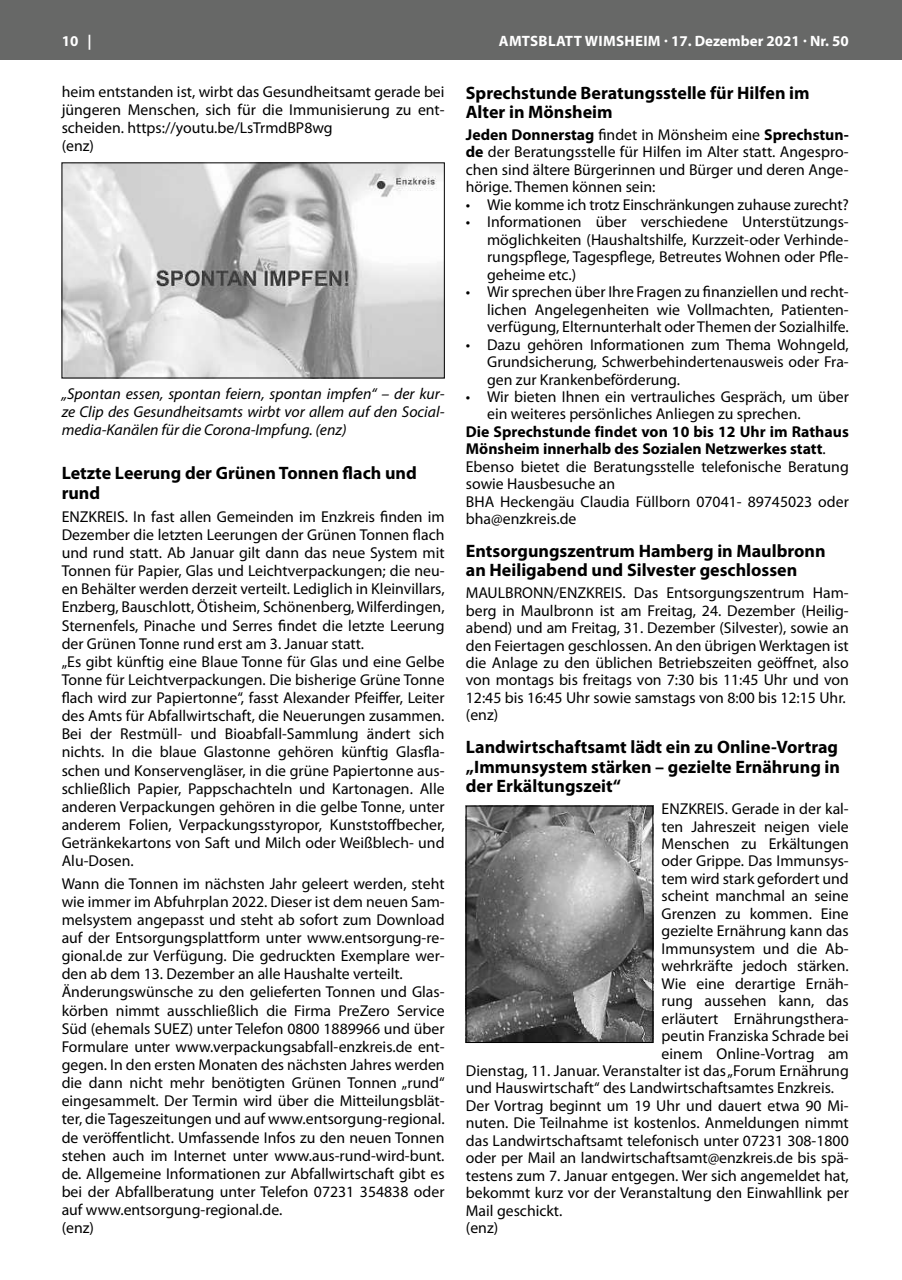
<style>
.page{position:relative;width:902px;height:1280px;background:#fff}
.page>*{position:absolute;margin:0;border:0;box-sizing:border-box;transform-origin:0 0}
.t1{font:700 18px/19.6px "Myriad Pro";color:#000}
.t2{font:15.75px/18.1px "Myriad Pro";color:#000}
.t3{font:italic 15.75px/18.1px "Myriad Pro";color:#000;text-align:justify}
.t4{font:700 15px "Myriad Pro";letter-spacing:.005em;color:#fff}
.s1{font-weight:700}
</style>
<div class="page">
<div style="left:0;top:0;width:901px;height:60px;background:#676867"></div>
<img style="left:64px;top:165px;width:378px;height:211px">
<img style="left:468px;top:808px;width:183px;height:233px">
<div style="left:466px;top:806px;width:187px;height:237px;border:1px solid #000"></div>
<p class="t4" style="left:62px;top:31px;width:31px">10 |</p>
<p class="t4" style="left:499px;top:31px;width:351px">AMTSBLATT WIMSHEIM · 17. Dezember 2021 · Nr. 50</p>
<p class="t2" style="left:62px;top:82px;width:384px">heim entstanden ist, wirbt das Gesundheitsamt gerade bei jüngeren Menschen, sich für die Immunisierung zu ent&shy;scheiden. https://youtu.be/LsTrmdBP8wg<br>(enz)</p>
<p class="t1" style="left:466px;top:82px;width:345px">Sprechstunde Beratungsstelle für Hilfen im<br>Alter in Mönsheim</p>
<p class="t2" style="left:466px;top:126px;width:384px;line-height:17.4px;text-align:justify"><span class="s1">Jeden Donnerstag</span> findet in Mönsheim eine <span class="s1">Sprechstun&shy;de</span> der Beratungsstelle für Hilfen im Alter statt. Angespro&shy;chen sind ältere Bürgerinnen und Bürger und deren Ange&shy;hörige. Themen können sein:</p>
<p class="t2" style="left:466px;top:195px;width:384px">• Wie komme ich trotz Einschränkungen zuhause zurecht?</p>
<p class="t2" style="left:487px;top:213px;width:363px;line-height:17.4px;text-align:justify;text-indent:-21px">• Informationen über verschiedene Unterstützungs&shy;möglichkeiten (Haushaltshilfe, Kurzzeit-oder Verhinde&shy;rungspflege, Tagespflege, Betreutes Wohnen oder Pfle&shy;geheime etc.)</p>
<p class="t2" style="left:487px;top:283px;width:363px;line-height:17.4px;text-align:justify;text-indent:-21px">• Wir sprechen über Ihre Fragen zu finanziellen und recht&shy;lichen Angelegenheiten wie Vollmachten, Patienten&shy;verfügung, Elternunterhalt oder Themen der Sozialhilfe.</p>
<p class="t2" style="left:487px;top:335px;width:363px;line-height:17.4px;text-align:justify;text-indent:-21px">• Dazu gehören Informationen zum Thema Wohngeld, Grundsicherung, Schwerbehindertenausweis oder Fra&shy;gen zur Krankenbeförderung.</p>
<p class="t2" style="left:487px;top:388px;width:363px;line-height:17.4px;text-indent:-21px">• Wir bieten Ihnen ein vertrauliches Gespräch, um über ein weiteres persönliches Anliegen zu sprechen.</p>
<p class="t2" style="left:466px;top:423px;width:384px;line-height:17.4px"><span class="s1">Die Sprechstunde findet von 10 bis 12 Uhr im Rathaus Mönsheim innerhalb des Sozialen Netzwerkes statt</span>.<br>Ebenso bietet die Beratungsstelle telefonische Beratung sowie Hausbesuche an<br>BHA Heckengäu Claudia Füllborn 07041- 89745023 oder bha@enzkreis.de</p>
<p class="t1" style="left:466px;top:540px;width:361px">Entsorgungszentrum Hamberg in Maulbronn an Heiligabend und Silvester geschlossen</p>
<p class="t2" style="left:466px;top:584px;width:384px;line-height:17.4px">MAULBRONN/ENZKREIS. Das Entsorgungszentrum Ham&shy;berg in Maulbronn ist am Freitag, 24. Dezember (Heilig&shy;abend) und am Freitag, 31. Dezember (Silvester), sowie an den Feiertagen geschlossen. An den übrigen Werktagen ist die Anlage zu den üblichen Betriebszeiten geöffnet, also von montags bis freitags von 7:30 bis 11:45 Uhr und von 12:45 bis 16:45 Uhr sowie samstags von 8:00 bis 12:15 Uhr. (enz)</p>
<p class="t1" style="left:466px;top:736px;width:375px;text-align:justify">Landwirtschaftsamt lädt ein zu Online-Vortrag „Immunsystem stärken – gezielte Ernährung in der Erkältungszeit“</p>
<p class="t2" style="left:661px;top:799px;width:189px">ENZKREIS. Gerade in der kal-</p>
<p class="t2" style="left:661px;top:817px;width:189px">ten Jahreszeit neigen viele</p>
<p class="t2" style="left:661px;top:834px;width:189px">Menschen zu Erkältungen</p>
<p class="t2" style="left:661px;top:852px;width:189px">oder Grippe. Das Immunsys-</p>
<p class="t2" style="left:661px;top:869px;width:189px">tem wird stark gefordert und</p>
<p class="t2" style="left:661px;top:887px;width:189px">scheint manchmal an seine</p>
<p class="t2" style="left:661px;top:904px;width:189px">Grenzen zu kommen. Eine</p>
<p class="t2" style="left:661px;top:922px;width:189px">gezielte Ernährung kann das</p>
<p class="t2" style="left:661px;top:939px;width:189px">Immunsystem und die Ab-</p>
<p class="t2" style="left:661px;top:957px;width:189px">wehrkräfte jedoch stärken.</p>
<p class="t2" style="left:661px;top:974px;width:189px">Wie eine derartige Ernäh-</p>
<p class="t2" style="left:661px;top:991px;width:189px">rung aussehen kann, das</p>
<p class="t2" style="left:661px;top:1009px;width:189px">erläutert Ernährungsthera-</p>
<p class="t2" style="left:661px;top:1026px;width:189px">peutin Franziska Schrade bei</p>
<p class="t2" style="left:661px;top:1044px;width:189px">einem Online-Vortrag am</p>
<p class="t2" style="left:466px;top:1061px;width:384px">Dienstag, 11. Januar. Veranstalter ist das „Forum Ernährung</p>
<p class="t2" style="left:466px;top:1079px;width:369px">und Hauswirtschaft“ des Landwirtschaftsamtes Enzkreis.</p>
<p class="t2" style="left:466px;top:1096px;width:384px">Der Vortrag beginnt um 19 Uhr und dauert etwa 90 Mi-</p>
<p class="t2" style="left:466px;top:1114px;width:384px">nuten. Die Teilnahme ist kostenlos. Anmeldungen nimmt</p>
<p class="t2" style="left:466px;top:1131px;width:384px">das Landwirtschaftsamt telefonisch unter 07231 308-1800</p>
<p class="t2" style="left:466px;top:1149px;width:384px">oder per Mail an landwirtschaftsamt@enzkreis.de bis spä-</p>
<p class="t2" style="left:466px;top:1166px;width:384px">testens zum 7. Januar entgegen. Wer sich angemeldet hat,</p>
<p class="t2" style="left:466px;top:1184px;width:384px">bekommt kurz vor der Veranstaltung den Einwahllink per</p>
<p class="t2" style="left:466px;top:1201px;width:98px">Mail geschickt.</p>
<p class="t2" style="left:466px;top:1218px;width:34px">(enz)</p>
<p class="t3" style="left:62px;top:385px;width:384px">„Spontan essen, spontan feiern, spontan impfen“ – der kur&shy;ze Clip des Gesundheitsamts wirbt vor allem auf den Social&shy;media-Kanälen für die Corona-Impfung. (enz)</p>
<p class="t1" style="left:62px;top:462px;width:356px;line-height:20.4px">Letzte Leerung der Grünen Tonnen flach und rund</p>
<p class="t2" style="left:62px;top:507px;width:384px">ENZKREIS. In fast allen Gemeinden im Enzkreis finden im Dezember die letzten Leerungen der Grünen Tonnen flach und rund statt. Ab Januar gilt dann das neue System mit Tonnen für Papier, Glas und Leichtverpackungen; die neu&shy;en Behälter werden derzeit verteilt. Lediglich in Kleinvillars, Enzberg, Bauschlott, Ötisheim, Schönenberg, Wilferdingen, Sternenfels, Pinache und Serres findet die letzte Leerung der Grünen Tonne rund erst am 3. Januar statt.<br>„Es gibt künftig eine Blaue Tonne für Glas und eine Gelbe Tonne für Leichtverpackungen. Die bisherige Grüne Tonne flach wird zur Papiertonne“, fasst Alexander Pfeiffer, Leiter des Amts für Abfallwirtschaft, die Neuerungen zusammen.<br>Bei der Restmüll- und Bioabfall-Sammlung ändert sich nichts. In die blaue Glastonne gehören künftig Glasfla&shy;schen und Konservengläser, in die grüne Papiertonne aus&shy;schließlich Papier, Pappschachteln und Kartonagen. Alle anderen Verpackungen gehören in die gelbe Tonne, unter anderem Folien, Verpackungsstyropor, Kunststoffbecher, Getränkekartons von Saft und Milch oder Weißblech- und Alu-Dosen.</p>
<p class="t2" style="left:62px;top:874px;width:384px">Wann die Tonnen im nächsten Jahr geleert werden, steht wie immer im Abfuhrplan 2022. Dieser ist dem neuen Sam&shy;melsystem angepasst und steht ab sofort zum Download auf der Entsorgungsplattform unter www.entsorgung-re&shy;gional.de zur Verfügung. Die gedruckten Exemplare wer&shy;den ab dem 13. Dezember an alle Haushalte verteilt.<br>Änderungswünsche zu den gelieferten Tonnen und Glas&shy;körben nimmt ausschließlich die Firma PreZero Service Süd (ehemals SUEZ) unter Telefon 0800 1889966 und über Formulare unter www.verpackungsabfall-enzkreis.de ent&shy;gegen. In den ersten Monaten des nächsten Jahres werden die dann nicht mehr benötigten Grünen Tonnen „rund“ eingesammelt. Der Termin wird über die Mitteilungsblät&shy;ter, die Tageszeitungen und auf www.entsorgung-regional. de veröffentlicht. Umfassende Infos zu den neuen Tonnen stehen auch im Internet unter www.aus-rund-wird-bunt. de. Allgemeine Informationen zur Abfallwirtschaft gibt es bei der Abfallberatung unter Telefon 07231 354838 oder auf www.entsorgung-regional.de.<br>(enz)</p>
</div>
